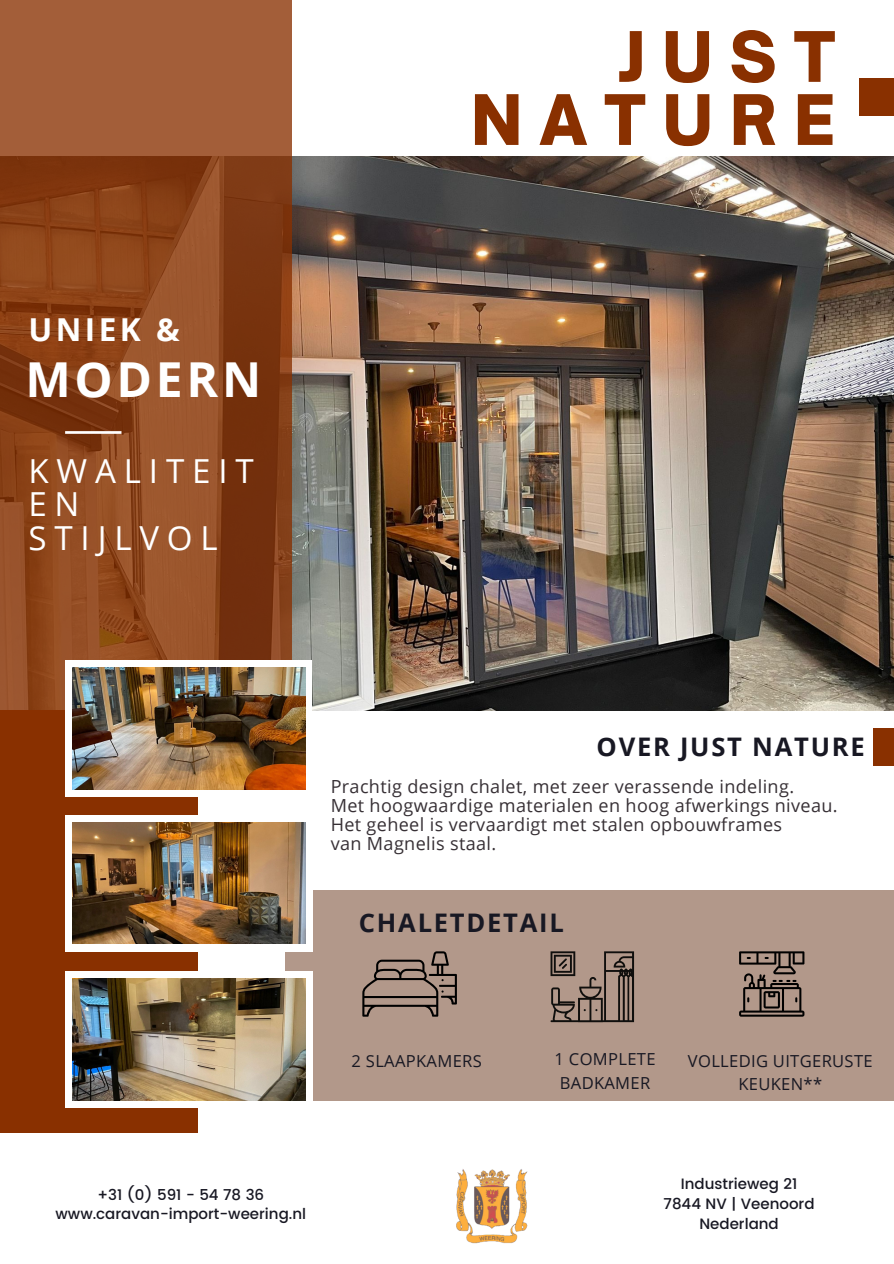
<style>
.page{position:relative;width:894px;height:1264px;background:#fff}
.page>*{position:absolute;margin:0;border:0;box-sizing:border-box;transform-origin:0 0}
.t1{font:900 66.45px/63px "Open Sauce One";letter-spacing:.255em;color:#893000;text-align:right}
.t2{font:700 48.15px "Open Sans";letter-spacing:.075em;color:#fff}
.t3{font:33.15px "Open Sans";letter-spacing:.235em;color:#fff}
.t4{font:700 31.65px "Open Sans";letter-spacing:.11em;color:#fff}
.t5{font:700 25.65px "Open Sans";letter-spacing:.07em;color:#181823}
.t6{font:700 25.5px "Open Sans";letter-spacing:.07em;color:#181823}
.t7{font:18px "Open Sans";letter-spacing:.02em;color:#373035}
.t8{font:16.5px/23.1px "Open Sans";letter-spacing:.02em;color:#181823;text-align:center}
.t9{font:500 15px "Poppins";color:#181823}
</style>
<div class="page">
<img style="left:291px;top:156px;width:602px;height:554px">
<svg style="left:0;top:0;width:291px;height:710px;background:#904a22"></svg>
<hr style="left:65px;top:431px;width:56px;height:3px;background:#fff">
<div style="left:859px;top:79px;width:34px;height:37px;background:#893000"></div>
<div style="left:872px;top:728px;width:21px;height:38px;background:#893000"></div>
<div style="left:284px;top:890px;width:609px;height:210px;background:#b2988a"></div>
<div style="left:0;top:710px;width:198px;height:423px;background:#893000"></div>
<div style="left:65px;top:660px;width:247px;height:136px;background:#fff"></div>
<img style="left:72px;top:667px;width:233px;height:122px">
<div style="left:65px;top:971px;width:247px;height:136px;background:#fff"></div>
<div style="left:65px;top:815px;width:248px;height:136px;background:#fff"></div>
<img style="left:72px;top:822px;width:233px;height:121px">
<img style="left:72px;top:978px;width:233px;height:122px">
<svg style="left:739px;top:951px;width:65px;height:65px"></svg>
<svg style="left:362px;top:951px;width:95px;height:65px"></svg>
<svg style="left:550px;top:951px;width:84px;height:71px"></svg>
<img style="left:456px;top:1169px;width:72px;height:75px">
<p class="t4" style="left:28px;top:307px;width:153px">UNIEK &amp;</p>
<p class="t2" style="left:25px;top:345px;width:237px">MODERN</p>
<p class="t3" style="left:28px;top:448px;width:227px">KWALITEIT</p>
<p class="t3" style="left:28px;top:481px;width:53px">EN</p>
<p class="t3" style="left:28px;top:514px;width:191px">STIJLVOL</p>
<p class="t1" style="left:471px;top:25px;width:366px">JUST<br>NATURE</p>
<p class="t6" style="left:596px;top:729px;width:269px">OVER JUST NATURE</p>
<p class="t7" style="left:330px;top:773px;width:465px">Prachtig design chalet, met zeer verassende indeling.</p>
<p class="t7" style="left:330px;top:792px;width:508px">Met hoogwaardige materialen en hoog afwerkings niveau.</p>
<p class="t7" style="left:330px;top:812px;width:453px">Het geheel is vervaardigt met stalen opbouwframes</p>
<p class="t7" style="left:330px;top:831px;width:167px">van Magnelis staal.</p>
<p class="t5" style="left:359px;top:904px;width:206px">CHALETDETAIL</p>
<p class="t9" style="left:97px;top:1186px;width:168px">+31 (0) 591 - 54 78 36</p>
<p class="t9" style="left:56px;top:1204px;width:252px">www.caravan-import-weering.nl</p>
<p class="t8" style="left:351px;top:1049px;width:132px">2 SLAAPKAMERS</p>
<p class="t8" style="left:554px;top:1047px;width:102px">1 COMPLETE<br>BADKAMER</p>
<p class="t8" style="left:687px;top:1049px;width:186px">VOLLEDIG UITGERUSTE<br>KEUKEN**</p>
<p class="t9" style="left:680px;top:1174px;width:118px">Industrieweg 21</p>
<p class="t9" style="left:663px;top:1194px;width:152px">7844 NV | Veenoord</p>
<p class="t9" style="left:699px;top:1215px;width:81px">Nederland</p>
</div>
